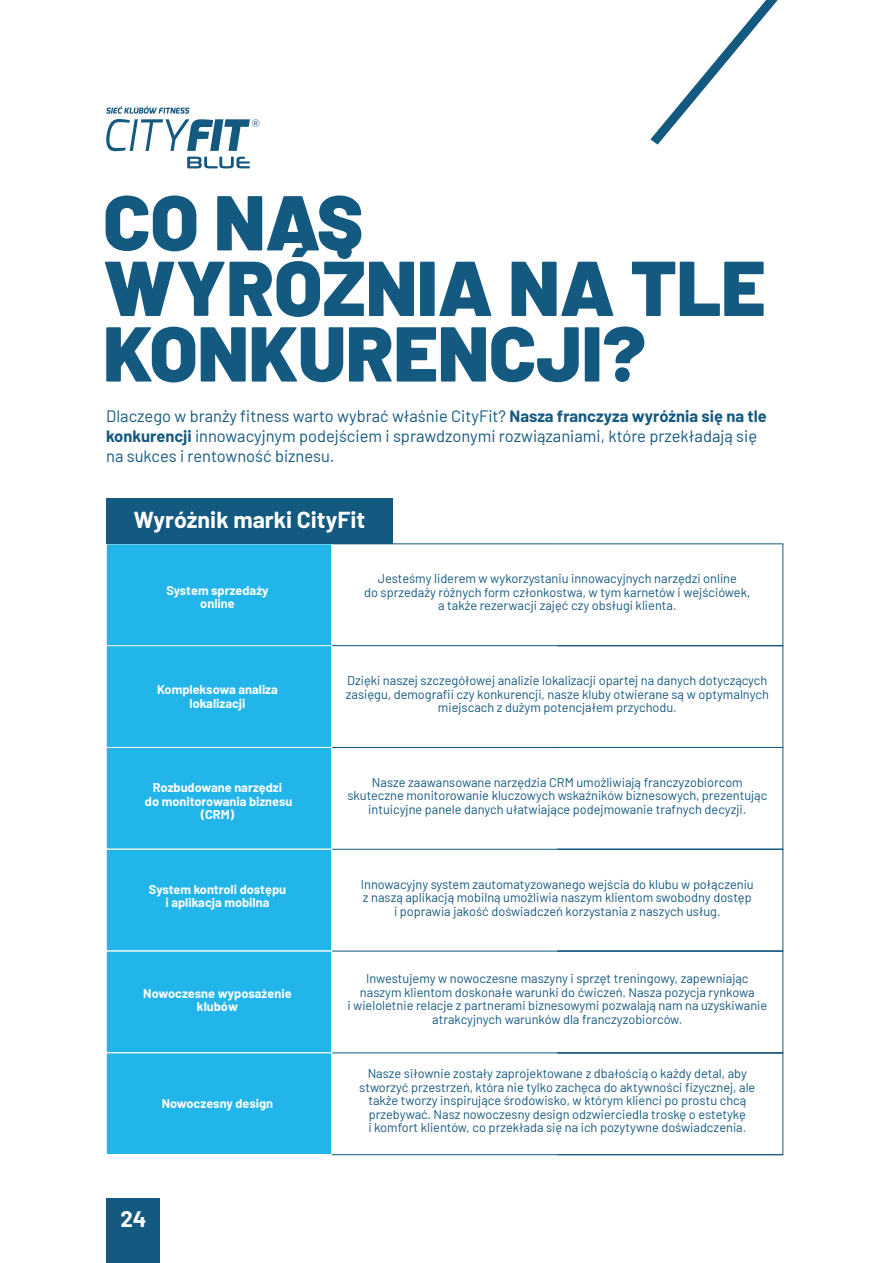
<style>
.page{position:relative;width:893px;height:1263px;background:#fff}
.page>*{position:absolute;margin:0;border:0;box-sizing:border-box;transform-origin:0 0}
.t1{font:900 77.55px/65.6px "Barlow";color:#145980}
.t2{font:700 23.25px "Barlow";color:#fff}
.t3{font:700 22.5px "Barlow";color:#fff}
.t4{font:16.5px/19.8px "Barlow";color:#145980}
.t5{font:12.75px/13.5px "Barlow";color:#145980;text-align:center}
.t6{font:700 12.75px/13.5px "Barlow";color:#fff;text-align:center}
.s1{font-weight:700}
</style>
<div class="page">
<svg style="left:650px;top:0;width:128px;height:145px"></svg>
<div style="left:106px;top:1198px;width:54px;height:65px;background:#145980"></div>
<hr style="left:332px;top:543px;width:225px;height:1px;background:#145980">
<div style="left:106px;top:543px;width:226px;height:103px;background:#21b5ea;border:1px solid #fff"></div>
<hr style="left:332px;top:645px;width:225px;height:1px;background:#145980">
<svg style="left:187px;top:157px;width:63px;height:11px"></svg>
<svg style="left:106px;top:106px;width:153px;height:45px"></svg>
<div style="left:106px;top:645px;width:226px;height:103px;background:#21b5ea;border:1px solid #fff"></div>
<div style="left:557px;top:645px;width:226px;height:103px;border:1px solid #145980"></div>
<hr style="left:332px;top:747px;width:225px;height:1px;background:#145980">
<div style="left:106px;top:747px;width:226px;height:103px;background:#21b5ea;border:1px solid #fff"></div>
<div style="left:557px;top:747px;width:226px;height:103px;border:1px solid #145980"></div>
<hr style="left:332px;top:849px;width:225px;height:1px;background:#145980">
<div style="left:106px;top:849px;width:226px;height:102px;background:#21b5ea;border:1px solid #fff"></div>
<div style="left:557px;top:849px;width:226px;height:102px;border:1px solid #145980"></div>
<hr style="left:332px;top:951px;width:225px;height:1px;background:#145980">
<div style="left:106px;top:951px;width:226px;height:102px;background:#21b5ea;border:1px solid #fff"></div>
<div style="left:557px;top:951px;width:226px;height:102px;border:1px solid #145980"></div>
<hr style="left:332px;top:1052px;width:225px;height:1px;background:#145980">
<div style="left:106px;top:1052px;width:226px;height:103px;background:#21b5ea;border:1px solid #fff"></div>
<div style="left:557px;top:1052px;width:226px;height:103px;border:1px solid #145980"></div>
<hr style="left:106px;top:1154px;width:226px;height:1px;background:#fff">
<hr style="left:332px;top:1154px;width:225px;height:1px;background:#145980">
<hr style="left:557px;top:1154px;width:226px;height:1px;background:#145980">
<div style="left:107px;top:499px;width:286px;height:45px;background:#145980"></div>
<h1 class="t1" style="left:103px;top:184px;width:664px">CO NAS<br>WYRÓŻNIA NA TLE<br>KONKURENCJI?</h1>
<p class="t4" style="left:106px;top:405px;width:662px">Dlaczego w branży fitness warto wybrać właśnie CityFit? <span class="s1">Nasza franczyza wyróżnia się na tle konkurencji</span> innowacyjnym podejściem i sprawdzonymi rozwiązaniami, które przekładają się na sukces i rentowność biznesu.</p>
<h2 class="t2" style="left:134px;top:505px;width:233px">Wyróżnik marki CityFit</h2>
<p class="t6" style="left:166px;top:583px;width:104px">System sprzedaży online</p>
<p class="t5" style="left:364px;top:571px;width:388px">Jesteśmy liderem w wykorzystaniu innowacyjnych narzędzi online<br>do sprzedaży różnych form członkostwa, w tym karnetów i wejściówek, a także rezerwacji zajęć czy obsługi klienta.</p>
<p class="t6" style="left:157px;top:683px;width:122px">Kompleksowa analiza lokalizacji</p>
<p class="t5" style="left:346px;top:673px;width:425px">Dzięki naszej szczegółowej analizie lokalizacji opartej na danych dotyczących zasięgu, demografii czy konkurencji, nasze kluby otwierane są w optymalnych miejscach z dużym potencjałem przychodu.</p>
<p class="t6" style="left:145px;top:781px;width:149px">Rozbudowane narzędzi<br>do monitorowania biznesu (CRM)</p>
<p class="t5" style="left:347px;top:774px;width:421px">Nasze zaawansowane narzędzia CRM umożliwiają franczyzobiorcom skuteczne monitorowanie kluczowych wskaźników biznesowych, prezentując intuicyjne panele danych ułatwiające podejmowanie trafnych decyzji.</p>
<p class="t6" style="left:149px;top:882px;width:139px">System kontroli dostępu i aplikacja mobilna</p>
<p class="t5" style="left:361px;top:876px;width:394px">Innowacyjny system zautomatyzowanego wejścia do klubu w połączeniu z naszą aplikacją mobilną umożliwia naszym klientom swobodny dostęp i poprawia jakość doświadczeń korzystania z naszych usług.</p>
<p class="t6" style="left:143px;top:986px;width:150px">Nowoczesne wyposażenie klubów</p>
<p class="t6" style="left:162px;top:1097px;width:113px">Nowoczesny design</p>
<h3 class="t3" style="left:120px;top:1205px;width:27px">24</h3>
<p class="t5" style="left:347px;top:971px;width:421px">Inwestujemy w nowoczesne maszyny i sprzęt treningowy, zapewniając naszym klientom doskonałe warunki do ćwiczeń. Nasza pozycja rynkowa<br>i wieloletnie relacje z partnerami biznesowymi pozwalają nam na uzyskiwanie atrakcyjnych warunków dla franczyzobiorców.</p>
<p class="t5" style="left:359px;top:1066px;width:398px">Nasze siłownie zostały zaprojektowane z dbałością o każdy detal, aby stworzyć przestrzeń, która nie tylko zachęca do aktywności fizycznej, ale także tworzy inspirujące środowisko, w którym klienci po prostu chcą przebywać. Nasz nowoczesny design odzwierciedla troskę o estetykę<br>i komfort klientów, co przekłada się na ich pozytywne doświadczenia.</p>
</div>
